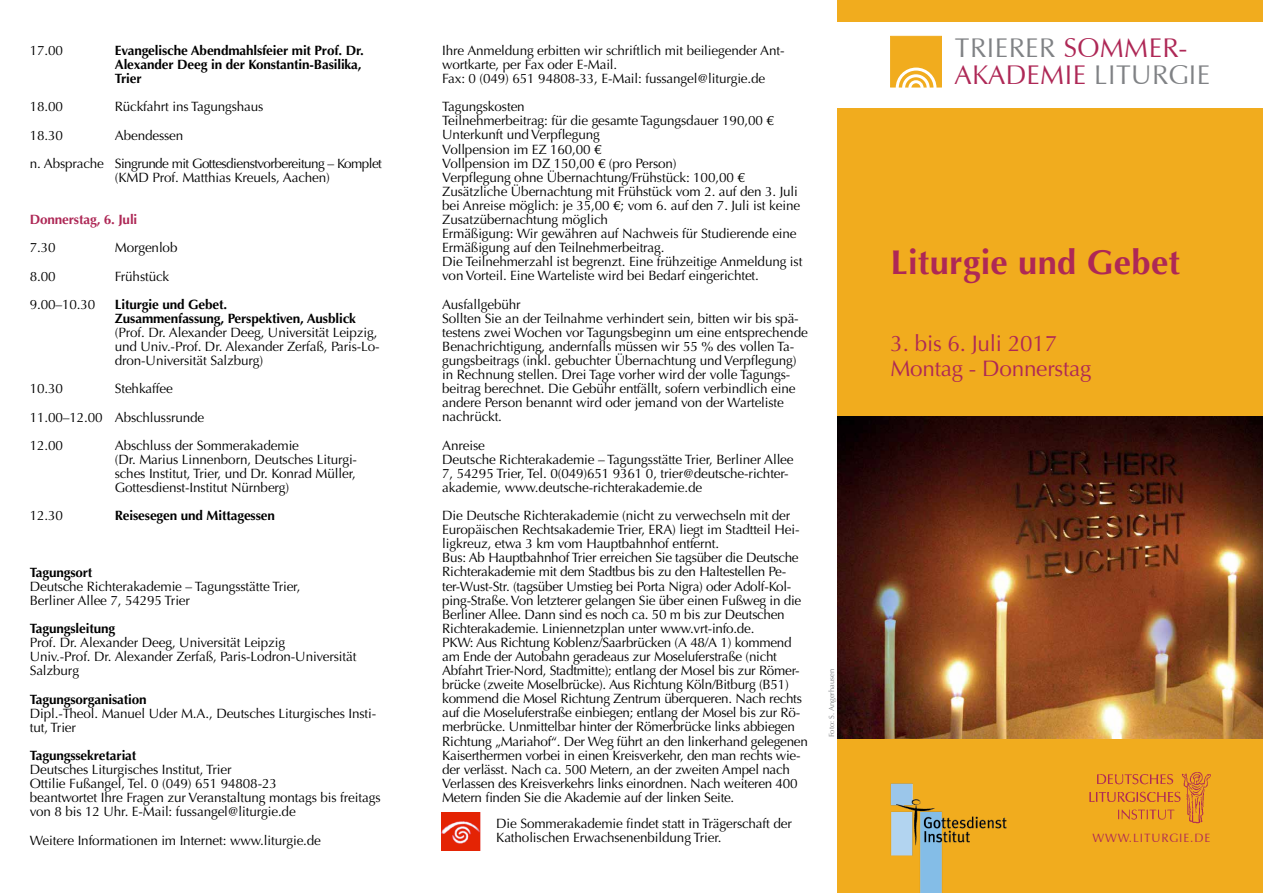
<style>
.page{position:relative;width:1263px;height:893px;background:#fff}
.page>*{position:absolute;margin:0;border:0;box-sizing:border-box;transform-origin:0 0}
.t1{font:700 34.5px "Optima";letter-spacing:.01em;color:#ae2856}
.t2{font:27px/27px "Zapf Humanist 601 BT";letter-spacing:.02em;color:#808285}
.t3{font:22.5px/25.5px "Optima";letter-spacing:-.01em;color:#ae2856}
.t4{font:13.5px/14.1px "Optima";letter-spacing:-.01em;color:#000}
.t5{font:700 13.5px/14.1px "Optima";letter-spacing:-.01em;color:#000}
.t6{font:13.5px/28.2px "Optima";letter-spacing:-.04em;color:#000}
.t7{font:700 13.5px "Optima";letter-spacing:-.01em;color:#ae2856}
.t8{font:12px "Zapf Humanist 601 BT";letter-spacing:.075em;color:#ae2856}
.t9{font:7.5px "Optima";color:#808285}
.s1{color:#ae2856}
</style>
<div class="page">
<div style="left:890px;top:36px;width:52px;height:51px;background:#f1ac1e;border:1px solid #f1ac1e"></div>
<div style="left:908px;top:80px;width:15px;height:16px;border:3px solid #fff;border-radius:50%"></div>
<div style="left:902px;top:74px;width:28px;height:28px;border:3px solid #fff;border-radius:50%"></div>
<div style="left:896px;top:68px;width:40px;height:40px;border:3px solid #fff;border-radius:50%"></div>
<div style="left:838px;top:108px;width:425px;height:785px;background:#f1ac1e"></div>
<img style="left:1089px;top:772px;width:121px;height:54px">
<div style="left:838px;top:0;width:425px;height:21px;background:#f1ac1e"></div>
<img style="left:838px;top:416px;width:425px;height:322px">
<img style="left:873px;top:779px;width:170px;height:114px">
<img style="left:441px;top:812px;width:40px;height:38px">
<p class="t4" style="left:30px;top:44px;width:35px">17.00</p>
<p class="t5" style="left:115px;top:43px;width:251px">Evangelische Abendmahlsfeier mit Prof. Dr.<br>Alexander Deeg in der Konstantin-Basilika,<br>Trier</p>
<p class="t4" style="left:30px;top:100px;width:35px">18.00</p>
<p class="t4" style="left:115px;top:100px;width:150px">Rückfahrt ins Tagungshaus</p>
<p class="t4" style="left:30px;top:128px;width:35px">18.30</p>
<p class="t6" style="left:30px;top:121px;width:354px;text-indent:85px">Abendessen<br>n. Absprache Singrunde mit Gottesdienstvorbereitung – Komplet</p>
<p class="t4" style="left:115px;top:170px;width:217px">(KMD Prof. Matthias Kreuels, Aachen)</p>
<p class="t7" style="left:30px;top:212px;width:109px">Donnerstag, 6. Juli</p>
<p class="t4" style="left:30px;top:241px;width:27px">7.30</p>
<p class="t4" style="left:115px;top:241px;width:64px">Morgenlob</p>
<p class="t4" style="left:30px;top:269px;width:27px">8.00</p>
<p class="t4" style="left:115px;top:269px;width:56px">Frühstück</p>
<p class="t4" style="left:30px;top:297px;width:67px">9.00–10.30</p>
<p class="t5" style="left:115px;top:297px;width:242px">Liturgie und Gebet.<br>Zusammenfassung, Perspektiven, Ausblick</p>
<p class="t4" style="left:115px;top:325px;width:266px">(Prof. Dr. Alexander Deeg, Universität Leipzig, und Univ.-Prof. Dr. Alexander Zerfaß, Paris-Lo&shy;dron-Universität Salzburg)</p>
<p class="t4" style="left:30px;top:382px;width:35px">10.30</p>
<p class="t4" style="left:30px;top:375px;width:176px;line-height:28.2px;text-indent:85px">Stehkaffee<br>11.00–12.00 Abschlussrunde<br>12.00</p>
<p class="t4" style="left:115px;top:438px;width:244px">Abschluss der Sommerakademie<br>(Dr. Marius Linnenborn, Deutsches Liturgi&shy;sches Institut, Trier, und Dr. Konrad Müller, Gottesdienst-Institut Nürnberg)</p>
<p class="t4" style="left:30px;top:509px;width:35px">12.30</p>
<p class="t5" style="left:115px;top:509px;width:162px">Reisesegen und Mittagessen</p>
<p class="t5" style="left:30px;top:565px;width:64px">Tagungsort</p>
<p class="t4" style="left:30px;top:579px;width:272px">Deutsche Richterakademie – Tagungsstätte Trier,<br>Berliner Allee 7, 54295 Trier</p>
<p class="t5" style="left:30px;top:622px;width:87px">Tagungsleitung</p>
<p class="t4" style="left:30px;top:636px;width:328px">Prof. Dr. Alexander Deeg, Universität Leipzig<br>Univ.-Prof. Dr. Alexander Zerfaß, Paris-Lodron-Universität<br>Salzburg</p>
<p class="t5" style="left:30px;top:692px;width:119px">Tagungsorganisation</p>
<p class="t4" style="left:30px;top:706px;width:348px">Dipl.-Theol. Manuel Uder M.A., Deutsches Liturgisches Insti&shy;tut, Trier</p>
<p class="t5" style="left:30px;top:748px;width:108px">Tagungssekretariat</p>
<p class="t4" style="left:30px;top:763px;width:352px">Deutsches Liturgisches Institut, Trier<br>Ottilie Fußangel, Tel. 0 (049) 651 94808-23<br>beantwortet Ihre Fragen zur Veranstaltung montags bis freitags von 8 bis 12 Uhr. E-Mail: fussangel@liturgie.de</p>
<p class="t4" style="left:30px;top:833px;width:293px">Weitere Informationen im Internet: www.liturgie.de</p>
<p class="t4" style="left:442px;top:43px;width:344px">Ihre Anmeldung erbitten wir schriftlich mit beiliegender Ant&shy;wortkarte, per Fax oder E-Mail.<br>Fax: 0 (049) 651 94808-33, E-Mail: fussangel@liturgie.de</p>
<p class="t4" style="left:442px;top:100px;width:362px">Tagungskosten<br>Teilnehmerbeitrag: für die gesamte Tagungsdauer 190,00 € Unterkunft und Verpflegung<br>Vollpension im EZ 160,00 €<br>Vollpension im DZ 150,00 € (pro Person)<br>Verpflegung ohne Übernachtung/Frühstück: 100,00 € Zusätzliche Übernachtung mit Frühstück vom 2. auf den 3. Juli bei Anreise möglich: je 35,00 €; vom 6. auf den 7. Juli ist keine Zusatzübernachtung möglich<br>Ermäßigung: Wir gewähren auf Nachweis für Studierende eine Ermäßigung auf den Teilnehmerbeitrag.<br>Die Teilnehmerzahl ist begrenzt. Eine frühzeitige Anmeldung ist von Vorteil. Eine Warteliste wird bei Bedarf eingerichtet.</p>
<p class="t4" style="left:442px;top:297px;width:367px">Ausfallgebühr<br>Sollten Sie an der Teilnahme verhindert sein, bitten wir bis spä&shy;testens zwei Wochen vor Tagungsbeginn um eine entsprechende Benachrichtigung, andernfalls müssen wir 55 % des vollen Ta&shy;gungsbeitrags (inkl. gebuchter Übernachtung und Verpflegung) in Rechnung stellen. Drei Tage vorher wird der volle Tagungs&shy;beitrag berechnet. Die Gebühr entfällt, sofern verbindlich eine andere Person benannt wird oder jemand von der Warteliste nachrückt.</p>
<p class="t4" style="left:442px;top:438px;width:353px">Anreise<br>Deutsche Richterakademie – Tagungsstätte Trier, Berliner Allee 7, 54295 Trier, Tel. 0(049)651 9361 0, trier@deutsche-richter&shy;akademie, www.deutsche-richterakademie.de</p>
<p class="t4" style="left:442px;top:509px;width:367px">Die Deutsche Richterakademie (nicht zu verwechseln mit der Europäischen Rechtsakademie Trier, ERA) liegt im Stadtteil Hei&shy;ligkreuz, etwa 3 km vom Hauptbahnhof entfernt.<br>Bus: Ab Hauptbahnhof Trier erreichen Sie tagsüber die Deutsche Richterakademie mit dem Stadtbus bis zu den Haltestellen Pe&shy;ter-Wust-Str. (tagsüber Umstieg bei Porta Nigra) oder Adolf-Kol&shy;ping-Straße. Von letzterer gelangen Sie über einen Fußweg in die Berliner Allee. Dann sind es noch ca. 50 m bis zur Deutschen Richterakademie. Liniennetzplan unter www.vrt-info.de.<br>PKW: Aus Richtung Koblenz/Saarbrücken (A 48/A 1) kommend am Ende der Autobahn geradeaus zur Moseluferstraße (nicht Abfahrt Trier-Nord, Stadtmitte); entlang der Mosel bis zur Römer&shy;brücke (zweite Moselbrücke). Aus Richtung Köln/Bitburg (B51) kommend die Mosel Richtung Zentrum überqueren. Nach rechts auf die Moseluferstraße einbiegen; entlang der Mosel bis zur Rö&shy;merbrücke. Unmittelbar hinter der Römerbrücke links abbiegen Richtung „Mariahof“. Der Weg führt an den linkerhand gelegenen Kaiserthermen vorbei in einen Kreisverkehr, den man rechts wie&shy;der verlässt. Nach ca. 500 Metern, an der zweiten Ampel nach Verlassen des Kreisverkehrs links einordnen. Nach weiteren 400<br>Metern finden Sie die Akademie auf der linken Seite.</p>
<p class="t4" style="left:496px;top:817px;width:297px">Die Sommerakademie findet statt in Trägerschaft der<br>Katholischen Erwachsenenbildung Trier.</p>
<p class="t9" style="left:827px;top:737px;width:69px;rotate:-90deg">Foto: S. Angerhausen</p>
<h2 class="t2" style="left:955px;top:34px;width:257px">TRIERER <span class="s1">SOMMER-<br>AKADEMIE</span> LITURGIE</h2>
<h1 class="t1" style="left:890px;top:242px;width:291px">Liturgie und Gebet</h1>
<h3 class="t3" style="left:890px;top:331px;width:203px">3. bis 6. Juli 2017<br>Montag - Donnerstag</h3>
<p class="t8" style="left:1092px;top:830px;width:119px">WWW.LITURGIE.DE</p>
</div>
